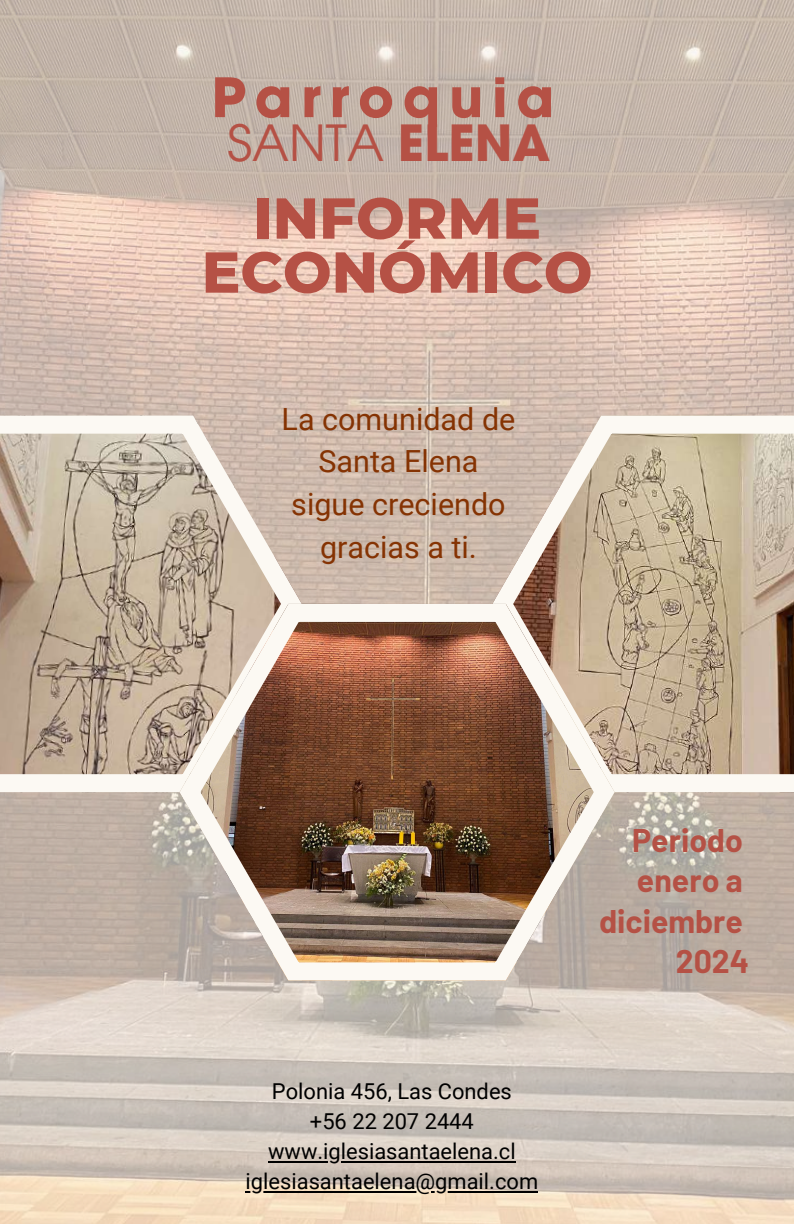
<style>
.page{position:relative;width:794px;height:1224px;background:#fff}
.page>*{position:absolute;margin:0;border:0;box-sizing:border-box;transform-origin:0 0}
.t1{font:800 57.6px/54px "Montserrat";color:#b55145;text-align:center}
.t2{font:700 53.8px "ITC Avant Garde Pro";letter-spacing:.165em;color:#b55145}
.t3{font:49.8px "ITC Avant Garde Pro";color:#b55145}
.t4{font:700 32px/40.4px "Barlow";color:#b55145;text-align:right}
.t5{font:30.6px/42.6px "Roboto";color:#853303;text-align:center}
.t6{font:22px/30px "Roboto";color:#000;text-align:center}
.s1{font-weight:700}
</style>
<div class="page">
<img style="left:0;top:0;width:793px;height:1224px">
<svg style="left:0;top:416px;width:302px;height:376px;background:#c3b3a1"></svg>
<svg style="left:492px;top:416px;width:301px;height:376px;background:#c4b39d"></svg>
<img style="left:179px;top:604px;width:435px;height:376px">
<hr style="left:268px;top:1161px;width:247px;height:1px;background:#000">
<hr style="left:245px;top:1191px;width:293px;height:1px;background:#000">
<h2 class="t2" style="left:211px;top:77px;width:344px">Parroquia</h2>
<h3 class="t3" style="left:227px;top:124px;width:324px">SANTA <span class="s1">ELENA</span></h3>
<h1 class="t1" style="left:202px;top:191px;width:392px">INFORME<br>ECONÓMICO</h1>
<h3 class="t5" style="left:281px;top:398px;width:235px">La comunidad de<br>Santa Elena sigue creciendo gracias a ti.</h3>
<p class="t6" style="left:245px;top:1077px;width:294px">Polonia 456, Las Condes<br>+56 22 207 2444 www.iglesiasantaelena.cl iglesiasantaelena@gmail.com</p>
<h3 class="t4" style="left:599px;top:819px;width:151px">Periodo enero a diciembre<br>2024</h3>
</div>
